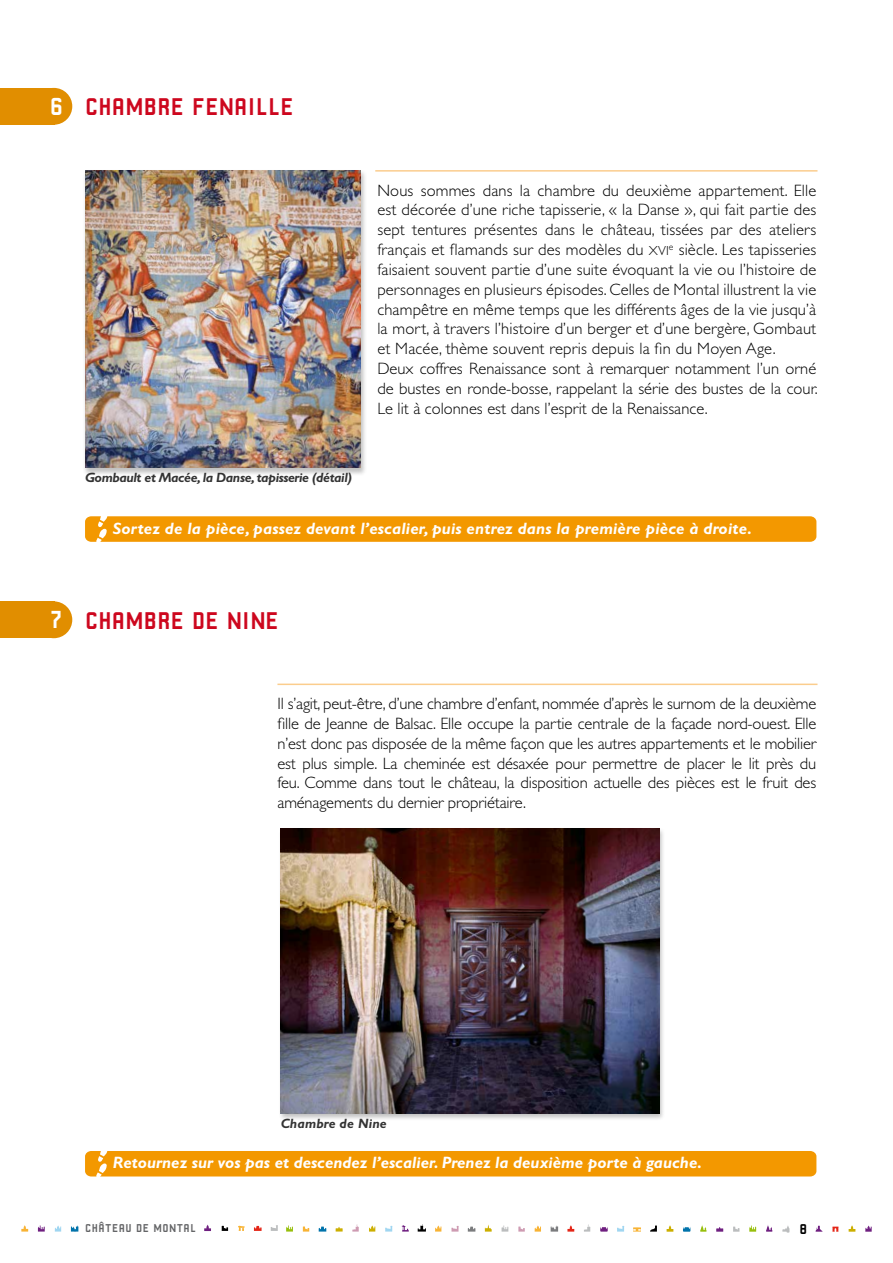
<style>
.page{position:relative;width:893px;height:1263px;background:#fff}
.page>*{position:absolute;margin:0;border:0;box-sizing:border-box;transform-origin:0 0}
.t1{font:25.5px "Robust CMN";letter-spacing:.01em;color:#cd071e}
.t2{font:300 16.5px/19.8px "Gill Sans";letter-spacing:.01em;color:#000}
.t3{font:italic 700 16.5px "Gill Sans";color:#fff}
.t4{font:15px "Robust CMN";color:#000}
.t5{font:italic 700 13.5px "Gill Sans";letter-spacing:-.03em;color:#000}
.t6{font:italic 700 13.5px "Gill Sans";letter-spacing:.01em;color:#000}
.t7{font:12px "Robust CMN";letter-spacing:.04em;color:#646567}
.s1{font-size:25.95px;color:#fff}
.s2{font-family:"Gill Sans Light SC800";font-weight:400;font-size:13.2px}
</style>
<div class="page">
<svg style="left:402px;top:1225px;width:7px;height:6px"></svg>
<svg style="left:369px;top:1225px;width:6px;height:6px"></svg>
<svg style="left:286px;top:1225px;width:7px;height:6px"></svg>
<svg style="left:385px;top:1226px;width:7px;height:5px"></svg>
<svg style="left:435px;top:1225px;width:6px;height:6px"></svg>
<svg style="left:303px;top:1226px;width:6px;height:5px"></svg>
<svg style="left:352px;top:1224px;width:7px;height:7px"></svg>
<svg style="left:319px;top:1226px;width:7px;height:5px"></svg>
<svg style="left:418px;top:1224px;width:8px;height:7px"></svg>
<svg style="left:832px;top:1226px;width:7px;height:6px"></svg>
<svg style="left:683px;top:1227px;width:7px;height:5px"></svg>
<svg style="left:700px;top:1225px;width:6px;height:7px"></svg>
<svg style="left:816px;top:1226px;width:6px;height:6px"></svg>
<svg style="left:865px;top:1225px;width:7px;height:7px"></svg>
<svg style="left:666px;top:1225px;width:7px;height:7px"></svg>
<svg style="left:749px;top:1225px;width:7px;height:7px"></svg>
<svg style="left:848px;top:1225px;width:7px;height:7px"></svg>
<svg style="left:71px;top:1225px;width:7px;height:6px"></svg>
<svg style="left:55px;top:1225px;width:6px;height:6px"></svg>
<svg style="left:38px;top:1225px;width:7px;height:6px"></svg>
<svg style="left:21px;top:1225px;width:7px;height:6px"></svg>
<svg style="left:567px;top:1225px;width:7px;height:6px"></svg>
<svg style="left:485px;top:1224px;width:7px;height:7px"></svg>
<svg style="left:518px;top:1226px;width:7px;height:5px"></svg>
<svg style="left:600px;top:1227px;width:8px;height:4px"></svg>
<svg style="left:617px;top:1226px;width:7px;height:5px"></svg>
<svg style="left:535px;top:1225px;width:6px;height:6px"></svg>
<svg style="left:650px;top:1225px;width:7px;height:6px"></svg>
<svg style="left:633px;top:1227px;width:8px;height:4px"></svg>
<svg style="left:451px;top:1226px;width:8px;height:5px"></svg>
<svg style="left:335px;top:1227px;width:8px;height:4px"></svg>
<svg style="left:716px;top:1227px;width:7px;height:5px"></svg>
<svg style="left:766px;top:1225px;width:6px;height:7px"></svg>
<svg style="left:468px;top:1226px;width:7px;height:5px"></svg>
<svg style="left:551px;top:1225px;width:7px;height:6px"></svg>
<svg style="left:733px;top:1226px;width:6px;height:6px"></svg>
<svg style="left:584px;top:1224px;width:6px;height:7px"></svg>
<svg style="left:501px;top:1225px;width:7px;height:6px"></svg>
<svg style="left:782px;top:1226px;width:8px;height:7px"></svg>
<svg style="left:222px;top:1226px;width:6px;height:5px"></svg>
<svg style="left:238px;top:1226px;width:7px;height:5px"></svg>
<svg style="left:254px;top:1225px;width:8px;height:6px"></svg>
<svg style="left:271px;top:1225px;width:7px;height:6px"></svg>
<svg style="left:204px;top:1224px;width:7px;height:7px"></svg>
<div style="left:0;top:88px;width:54px;height:37px;background:#e18e00"></div>
<div style="left:35px;top:88px;width:37px;height:37px;background:#e18e00;border-radius:50%"></div>
<hr style="left:375px;top:170px;width:442px;height:2px;background:#fbcd8d">
<div style="left:85px;top:516px;width:731px;height:26px;background:#f39800;border-radius:6px"></div>
<svg style="left:95px;top:516px;width:13px;height:26px"></svg>
<div style="left:0;top:601px;width:54px;height:37px;background:#e18e00"></div>
<div style="left:35px;top:601px;width:37px;height:37px;background:#e18e00;border-radius:50%"></div>
<hr style="left:277px;top:684px;width:540px;height:1px;background:#fbcd8d">
<div style="left:278px;top:827px;width:388px;height:294px;background:#000;opacity:.25"></div>
<img style="left:280px;top:828px;width:379px;height:285px">
<div style="left:82px;top:169px;width:285px;height:307px;background:#000;opacity:.25"></div>
<img style="left:85px;top:170px;width:275px;height:298px">
<div style="left:85px;top:1151px;width:731px;height:25px;background:#f39800;border-radius:6px"></div>
<svg style="left:95px;top:1151px;width:13px;height:26px"></svg>
<h1 class="t1" style="left:50px;top:93px;width:246px"><span class="s1">6</span> CHAMBRE FENAILLE</h1>
<p class="t5" style="left:85px;top:470px;width:269px">Gombault et Macée, la Danse, tapisserie (détail)</p>
<p class="t2" style="left:377px;top:180px;width:442px">Nous sommes dans la chambre du deuxième appartement. Elle est décorée d’une riche tapisserie, « la Danse », qui fait partie des sept tentures présentes dans le château, tissées par des ateliers français et flamands sur des modèles du <span class="s2">xvi</span><sup>e</sup> siècle. Les tapisseries faisaient souvent partie d’une suite évoquant la vie ou l’histoire de personnages en plusieurs épisodes. Celles de Montal illustrent la vie champêtre en même temps que les différents âges de la vie jusqu’à la mort, à travers l’histoire d’un berger et d’une bergère, Gombaut et Macée, thème souvent repris depuis la fin du Moyen Age.<br>Deux coffres Renaissance sont à remarquer notamment l’un orné de bustes en ronde-bosse, rappelant la série des bustes de la cour.<br>Le lit à colonnes est dans l’esprit de la Renaissance.</p>
<p class="t3" style="left:113px;top:518px;width:641px">Sortez de la pièce, passez devant l’escalier, puis entrez dans la première pièce à droite.</p>
<h1 class="t1" style="left:50px;top:606px;width:230px"><span class="s1">7</span> CHAMBRE DE NINE</h1>
<p class="t2" style="left:277px;top:694px;width:540px;text-align:justify">Il s’agit, peut-être, d’une chambre d’enfant, nommée d’après le surnom de la deuxième fille de Jeanne de Balsac. Elle occupe la partie centrale de la façade nord-ouest. Elle n’est donc pas disposée de la même façon que les autres appartements et le mobilier est plus simple. La cheminée est désaxée pour permettre de placer le lit près du feu. Comme dans tout le château, la disposition actuelle des pièces est le fruit des aménagements du dernier propriétaire.</p>
<p class="t6" style="left:280px;top:1115px;width:108px">Chambre de Nine</p>
<p class="t3" style="left:113px;top:1153px;width:591px">Retournez sur vos pas et descendez l’escalier. Prenez la deuxième porte à gauche.</p>
<p class="t7" style="left:85px;top:1221px;width:112px">CHÂTEAU DE MONTAL</p>
<p class="t4" style="left:799px;top:1220px;width:9px">8</p>
</div>
